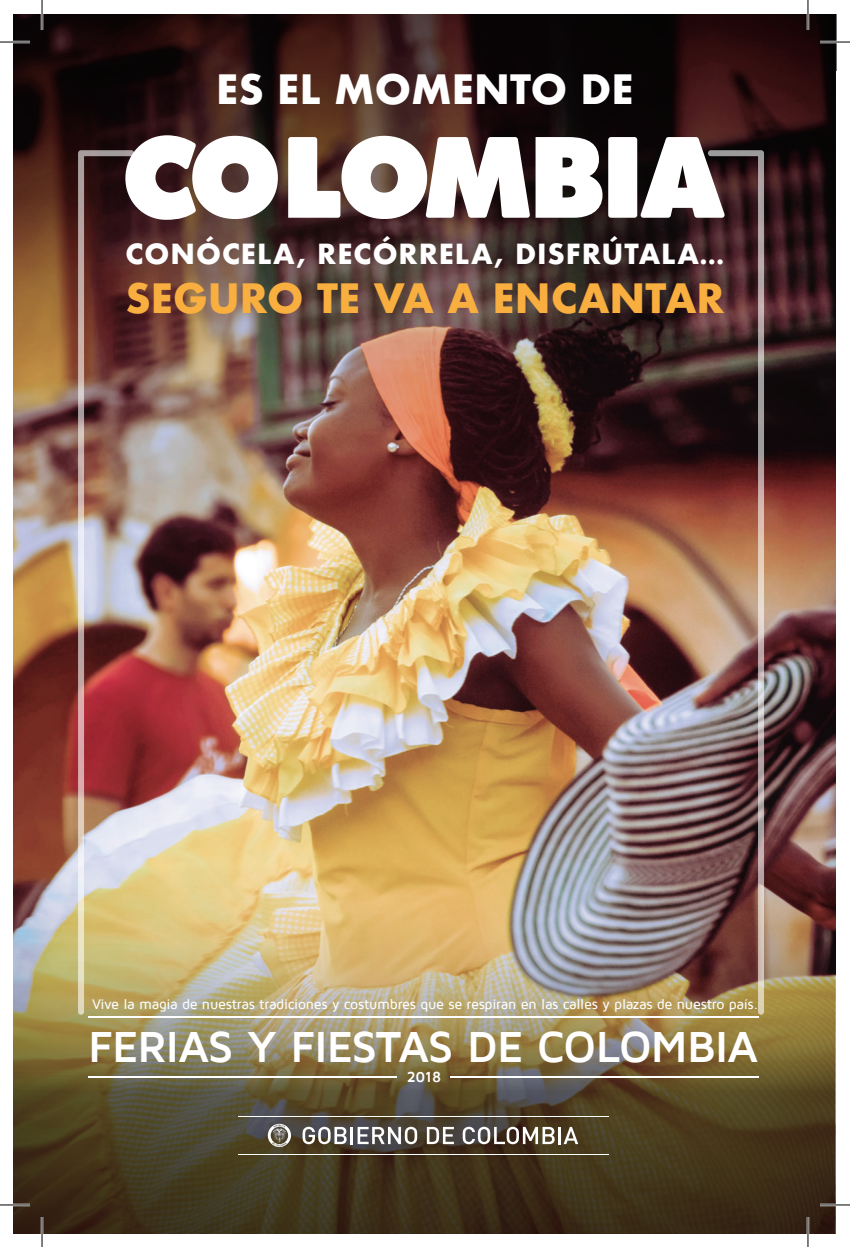
<style>
.page{position:relative;width:850px;height:1247px;background:#fff}
.page>*{position:absolute;margin:0;border:0;box-sizing:border-box;transform-origin:0 0}
.t1{font:700 44.6px "Maven Pro";letter-spacing:-.02em;color:#fff}
.t2{font:700 39.4px "Futura";color:#f9af40}
.t3{font:700 39.4px "Futura";color:#fff}
.t4{font:700 27px "Futura";letter-spacing:.035em;color:#fff}
.t5{font:700 15px "Maven Pro";color:#fff}
.t6{font:500 14.4px "Maven Pro";letter-spacing:-.02em;color:#fbfdfe}
.s1{font-size:22px}
</style>
<div class="page">
<img style="left:14px;top:479px;width:821px;height:389px">
<img style="left:14px;top:15px;width:821px;height:464px">
<svg style="left:288px;top:136px;width:314px;height:83px"></svg>
<svg style="left:608px;top:137px;width:116px;height:81px"></svg>
<svg style="left:125px;top:135px;width:153px;height:85px"></svg>
<img style="left:14px;top:868px;width:821px;height:365px">
<hr style="left:88px;top:1016px;width:670px;height:1px;background:#fff">
<hr style="left:88px;top:1075px;width:309px;height:2px;background:#fff">
<hr style="left:449px;top:1075px;width:309px;height:2px;background:#fff">
<img style="left:78px;top:150px;width:56px;height:864px">
<img style="left:707px;top:150px;width:56px;height:864px">
<hr style="left:238px;top:1154px;width:370px;height:1px;background:#fff">
<hr style="left:238px;top:1115px;width:370px;height:1px;background:#fff">
<svg style="left:302px;top:1126px;width:44px;height:18px"></svg>
<hr style="left:350px;top:1126px;width:3px;height:17px;background:#fff">
<svg style="left:357px;top:1126px;width:60px;height:18px"></svg>
<svg style="left:427px;top:1126px;width:27px;height:17px"></svg>
<svg style="left:462px;top:1126px;width:92px;height:18px"></svg>
<hr style="left:558px;top:1126px;width:3px;height:17px;background:#fff">
<svg style="left:563px;top:1126px;width:15px;height:17px"></svg>
<svg style="left:268px;top:1123px;width:23px;height:23px"></svg>
<hr style="left:0;top:41px;width:30px;height:2px;background:#fff">
<hr style="left:819px;top:41px;width:30px;height:2px;background:#fff">
<hr style="left:0;top:1203px;width:30px;height:2px;background:#fff">
<hr style="left:819px;top:1203px;width:30px;height:2px;background:#fff">
<hr style="left:41px;top:0;width:2px;height:30px;background:#fff">
<hr style="left:41px;top:1216px;width:2px;height:30px;background:#fff">
<hr style="left:806px;top:0;width:3px;height:30px;background:#fff">
<hr style="left:806px;top:1216px;width:3px;height:30px;background:#fff">
<hr style="left:0;top:42px;width:30px;height:1px;background:#000">
<hr style="left:819px;top:42px;width:30px;height:1px;background:#000">
<hr style="left:0;top:1204px;width:30px;height:1px;background:#000">
<hr style="left:819px;top:1204px;width:30px;height:1px;background:#000">
<hr style="left:42px;top:0;width:1px;height:30px;background:#000">
<hr style="left:42px;top:1216px;width:1px;height:30px;background:#000">
<hr style="left:807px;top:0;width:1px;height:30px;background:#000">
<hr style="left:807px;top:1216px;width:1px;height:30px;background:#000">
<h2 class="t3" style="left:216px;top:60px;width:419px">ES EL MOMENTO DE</h2>
<h3 class="t4" style="left:125px;top:234px;width:600px">CONÓCELA, RECÓRRELA, DISFRÚTALA<span class="s1">...</span></h3>
<h2 class="t2" style="left:125px;top:270px;width:600px">SEGURO TE VA A ENCANTAR</h2>
<p class="t6" style="left:92px;top:996px;width:667px">Vive la magia de nuestras tradiciones y costumbres que se respiran en las calles y plazas de nuestro país.</p>
<h1 class="t1" style="left:88px;top:1022px;width:672px">FERIAS Y FIESTAS DE COLOMBIA</h1>
<p class="t5" style="left:407px;top:1068px;width:36px">2018</p>
</div>
